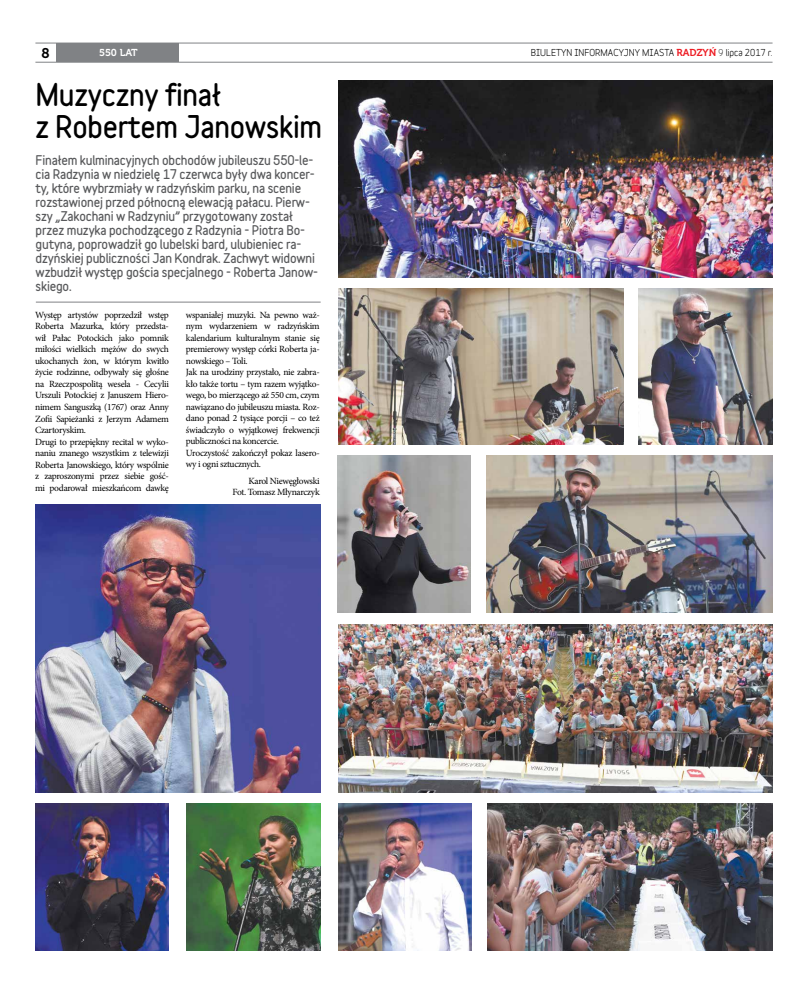
<style>
.page{position:relative;width:808px;height:993px;background:#fff}
.page>*{position:absolute;margin:0;border:0;box-sizing:border-box;transform-origin:0 0}
.t1{font:900 28px/32px "Variable";letter-spacing:-.01em;color:#000}
.t2{font:14px "Museo 700";color:#000}
.t3{font:900 12px/14px "Variable";letter-spacing:-.015em;color:#58595b}
.t4{font:10px "Museo 700";color:#fff}
.t5{font:9.5px/11.5px "Minion Pro";letter-spacing:-.03em;color:#000}
.t6{font:700 9px "Variable";color:#000}
.s1{font-family:"Museo 700";font-weight:400;font-size:10px;color:#ed1d24}
.s2{font-weight:400}
</style>
<div class="page">
<div style="left:56px;top:43px;width:123px;height:19px;background:#808285"></div>
<hr style="left:35px;top:43px;width:737px;height:1px;background:#808285">
<hr style="left:35px;top:62px;width:737px;height:1px;background:#808285">
<img style="left:338px;top:80px;width:434px;height:197px">
<img style="left:35px;top:504px;width:286px;height:288px">
<img style="left:338px;top:288px;width:285px;height:156px">
<img style="left:487px;top:456px;width:285px;height:155px">
<img style="left:487px;top:803px;width:285px;height:147px">
<img style="left:35px;top:803px;width:134px;height:147px">
<img style="left:187px;top:803px;width:134px;height:147px">
<img style="left:338px;top:803px;width:134px;height:147px">
<img style="left:338px;top:624px;width:434px;height:168px">
<img style="left:638px;top:288px;width:134px;height:156px">
<img style="left:337px;top:456px;width:134px;height:155px">
<hr style="left:36px;top:301px;width:285px;height:1px;background:#808285">
<h2 class="t2" style="left:42px;top:45px;width:10px">8</h2>
<p class="t6" style="left:531px;top:45px;width:166px">BIULETYN INFORMACYJNY MIASTA <span class="s1">RADZY</span></p>
<p class="t6" style="left:709px;top:45px;width:65px"><span class="s1">Ń</span> <span class="s2">9</span> lipca 2017 r.</p>
<h1 class="t1" style="left:35px;top:78px;width:288px">Muzyczny finał<br>z Robertem Janowskim</h1>
<p class="t4" style="left:99px;top:47px;width:40px">550 LAT</p>
<p class="t3" style="left:36px;top:152px;width:284px">Finałem kulminacyjnych obchodów jubileuszu 550-le&shy;cia Radzynia w niedzielę 17 czerwca były dwa koncer&shy;ty, które wybrzmiały w radzyńskim parku, na scenie rozstawionej przed północną elewacją pałacu. Pierw&shy;szy „Zakochani w Radzyniu” przygotowany został przez muzyka pochodzącego z Radzynia - Piotra Bo&shy;gutyna, poprowadził go lubelski bard, ulubieniec ra&shy;dzyńskiej publiczności Jan Kondrak. Zachwyt widowni wzbudził występ gościa specjalnego - Roberta Janow&shy;skiego.</p>
<p class="t5" style="left:35px;top:309px;width:135px">Występ artystów poprzedził wstęp Roberta Mazurka, który przedsta&shy;wił Pałac Potockich jako pomnik miłości wielkich mężów do swych ukochanych żon, w którym kwitło życie rodzinne, odbywały się głośne na Rzeczpospolitą wesela - Cecylii Urszuli Potockiej z Januszem Hiero&shy;nimem Sanguszką (1767) oraz Anny Zofii Sapieżanki z Jerzym Adamem Czartoryskim.<br>Drugi to przepiękny recital w wyko&shy;naniu znanego wszystkim z telewizji Roberta Janowskiego, który wspólnie z zaproszonymi przez siebie gość&shy;mi podarował mieszkańcom dawkę</p>
<p class="t5" style="left:186px;top:309px;width:135px">wspaniałej muzyki. Na pewno waż&shy;nym wydarzeniem w radzyńskim kalendarium kulturalnym stanie się premierowy występ córki Roberta ja&shy;nowskiego – Toli.<br>Jak na urodziny przystało, nie zabra&shy;kło także tortu – tym razem wyjątko&shy;wego, bo mierzącego aż 550 cm, czym nawiązano do jubileuszu miasta. Roz&shy;dano ponad 2 tysiące porcji – co też świadczyło o wyjątkowej frekwencji publiczności na koncercie.<br>Uroczystość zakończył pokaz lasero&shy;wy i ogni sztucznych.</p>
<p class="t5" style="left:232px;top:475px;width:89px;text-align:right">Karol Niewęgłowski<br>Fot. Tomasz Młynarczyk</p>
</div>
